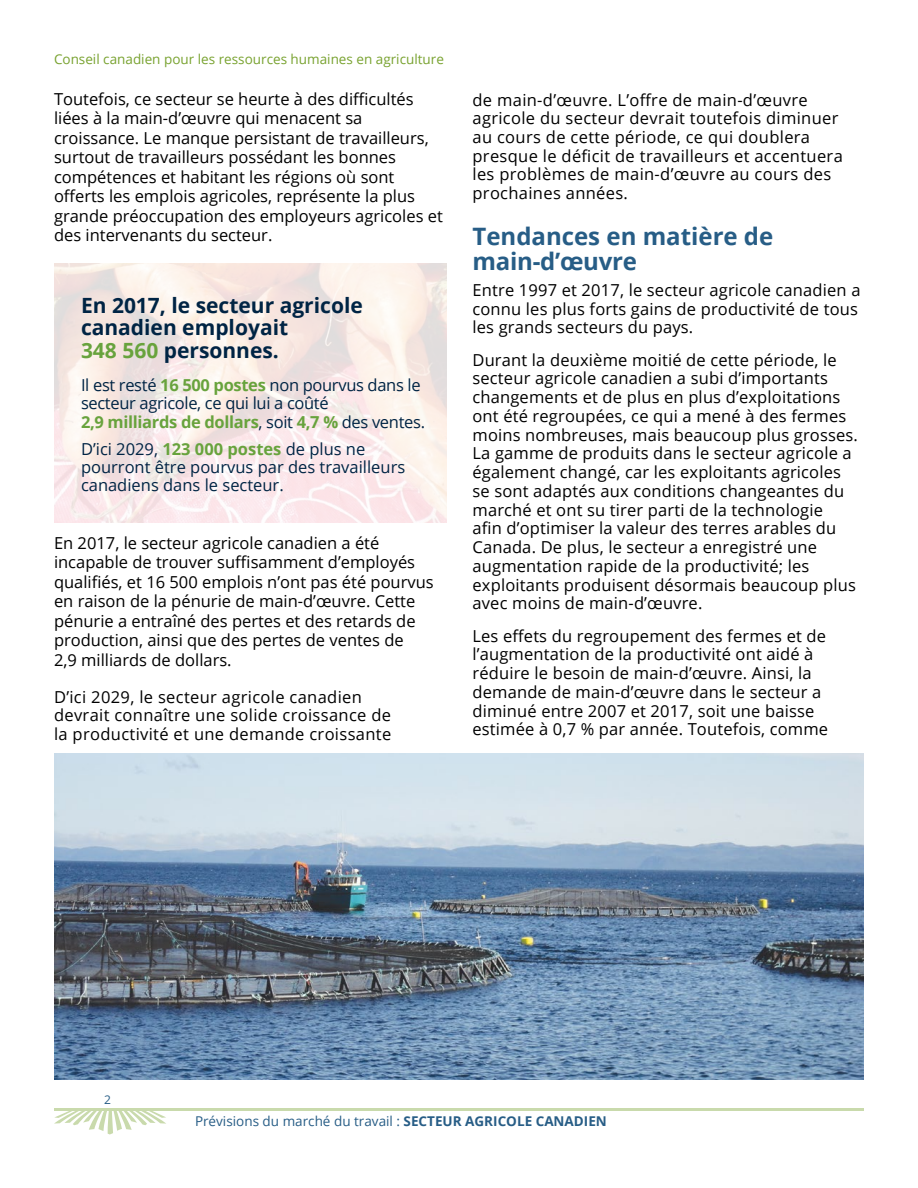
<style>
.page{position:relative;width:918px;height:1188px;background:#fff}
.page>*{position:absolute;margin:0;border:0;box-sizing:border-box;transform-origin:0 0}
.t1{font:700 24px/25.5px "Open Sans";color:#275d86}
.t2{font:700 21px/22.5px "Open Sans";color:#002444}
.t3{font:16.5px/18.8px "Open Sans";letter-spacing:.01em;color:#000}
.t4{font:700 16.5px/26.2px "Open Sans";letter-spacing:-.02em;color:#68a33d}
.t5{font:16.5px/18px "Open Sans";letter-spacing:-.02em;color:#002444}
.t6{font:16.5px/18px "Open Sans";color:#002444}
.t7{font:13.5px "Open Sans";color:#78a22f}
.t8{font:13.5px "Open Sans";color:#275d86}
.t9{font:12px "Open Sans";color:#275d86}
.s1{color:#68a33d}
.s2{font-weight:700;color:#68a33d}
.s3{font-weight:400;color:#002444}
.s4{font-weight:700}
</style>
<div class="page">
<svg style="left:54px;top:1111px;width:112px;height:24px"></svg>
<hr style="left:54px;top:1108px;width:810px;height:3px;background:#c9daac">
<img style="left:54px;top:754px;width:810px;height:325px">
<img style="left:54px;top:263px;width:393px;height:260px">
<p class="t7" style="left:54px;top:50px;width:391px">Conseil canadien pour les ressources humaines en agriculture</p>
<p class="t3" style="left:54px;top:89px;width:390px;line-height:19.5px">Toutefois, ce secteur se heurte à des difficultés liées à la main-d’œuvre qui menacent sa croissance. Le manque persistant de travailleurs, surtout de travailleurs possédant les bonnes compétences et habitant les régions où sont offerts les emplois agricoles, représente la plus grande préoccupation des employeurs agricoles et des intervenants du secteur.</p>
<p class="t2" style="left:81px;top:293px;width:283px">En 2017, le secteur agricole canadien employait<br><span class="s1">348 560</span> personnes.</p>
<p class="t5" style="left:81px;top:375px;width:341px">Il est resté <span class="s2">16 500 postes</span> non pourvus dans le secteur agricole, ce qui lui a coûté</p>
<p class="t4" style="left:81px;top:409px;width:346px">2,9 milliards de dollars<span class="s3">, soit</span> 4,7 % <span class="s3">des ventes.<br>D’ici 2029,</span> 123 000 postes <span class="s3">de plus ne</span></p>
<p class="t6" style="left:81px;top:457px;width:326px">pourront être pourvus par des travailleurs canadiens dans le secteur.</p>
<p class="t3" style="left:54px;top:533px;width:381px;line-height:19.5px">En 2017, le secteur agricole canadien a été incapable de trouver suffisamment d’employés qualifiés, et 16 500 emplois n’ont pas été pourvus en raison de la pénurie de main-d’œuvre. Cette pénurie a entraîné des pertes et des retards de production, ainsi que des pertes de ventes de<br>2,9 milliards de dollars.</p>
<p class="t3" style="left:54px;top:687px;width:339px">D’ici 2029, le secteur agricole canadien devrait connaître une solide croissance de la productivité et une demande croissante</p>
<p class="t3" style="left:473px;top:90px;width:372px">de main-d’œuvre. L’offre de main-d’œuvre agricole du secteur devrait toutefois diminuer au cours de cette période, ce qui doublera presque le déficit de travailleurs et accentuera les problèmes de main-d’œuvre au cours des prochaines années.</p>
<h1 class="t1" style="left:472px;top:223px;width:302px">Tendances en matière de main-d’œuvre</h1>
<p class="t3" style="left:472px;top:280px;width:390px">Entre 1997 et 2017, le secteur agricole canadien a connu les plus forts gains de productivité de tous les grands secteurs du pays.</p>
<p class="t3" style="left:472px;top:350px;width:387px">Durant la deuxième moitié de cette période, le secteur agricole canadien a subi d’importants changements et de plus en plus d’exploitations ont été regroupées, ce qui a mené à des fermes moins nombreuses, mais beaucoup plus grosses.<br>La gamme de produits dans le secteur agricole a également changé, car les exploitants agricoles se sont adaptés aux conditions changeantes du marché et ont su tirer parti de la technologie<br>afin d’optimiser la valeur des terres arables du Canada. De plus, le secteur a enregistré une augmentation rapide de la productivité; les exploitants produisent désormais beaucoup plus avec moins de main-d’œuvre.</p>
<p class="t3" style="left:472px;top:626px;width:357px">Les effets du regroupement des fermes et de l’augmentation de la productivité ont aidé à réduire le besoin de main-d’œuvre. Ainsi, la demande de main-d’œuvre dans le secteur a diminué entre 2007 et 2017, soit une baisse estimée à 0,7 % par année. Toutefois, comme</p>
<p class="t9" style="left:104px;top:1091px;width:8px">2</p>
<p class="t8" style="left:195px;top:1112px;width:413px">Prévisions du marché du travail : <span class="s4">SECTEUR AGRICOLE CANADIEN</span></p>
</div>
